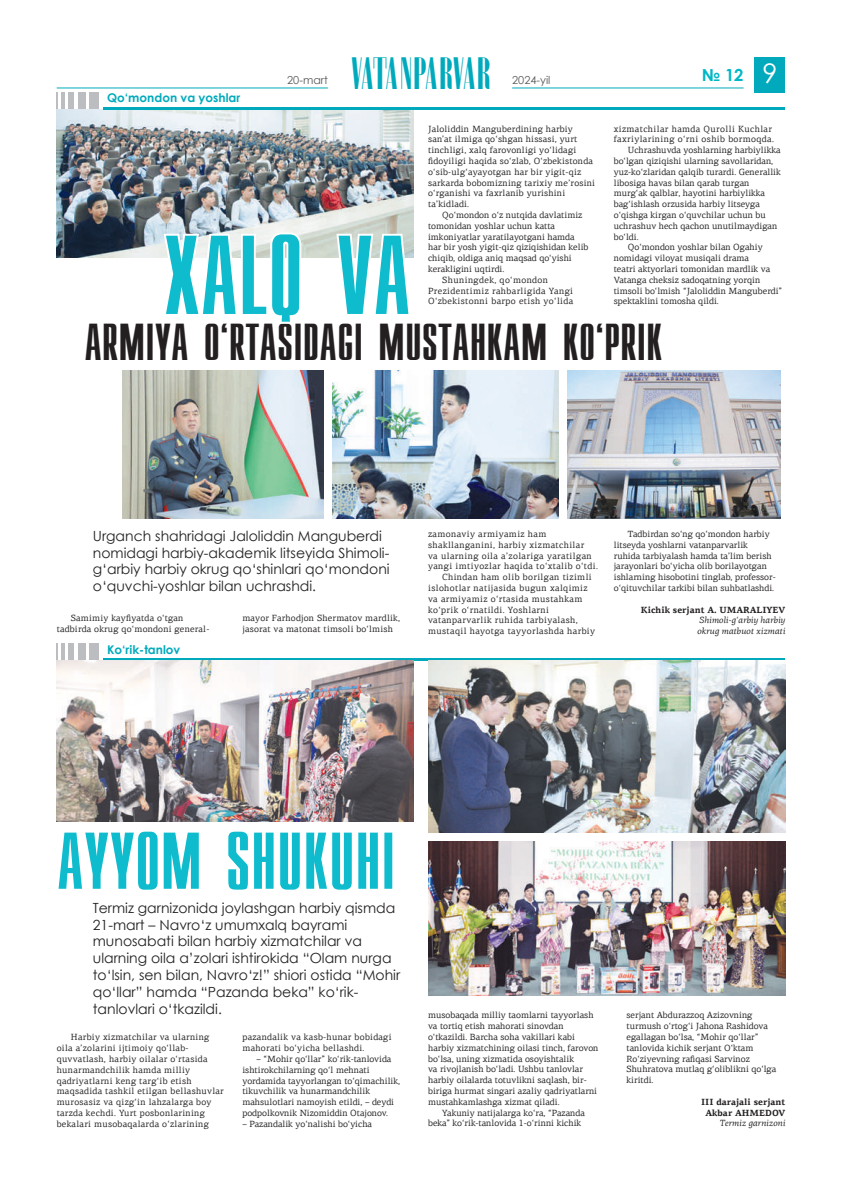
<style>
.page{position:relative;width:842px;height:1191px;background:#fff}
.page>*{position:absolute;margin:0;border:0;box-sizing:border-box;transform-origin:0 0}
.t1{font:93.1px "Virtec Compact Uz";color:#0fbcce}
.t2{font:44.1px "Zabatana Poster";letter-spacing:-.035em;color:#00aabc;scale:.81 1}
.t3{font:43.1px "Virtec Compact Uz";color:#231f20}
.t4{font:700 16.6px "Century Gothic";color:#00b7c7}
.t5{font:14px/16.8px "Century Gothic";color:#231f20}
.t6{font:700 12px "Century Gothic";color:#00aabc}
.t7{font:11px "Century Gothic";color:#57585a}
.t8{font:9px/10.8px "PF Agora Serif Pro UZ";color:#231f20}
.t9{font:9px "PF Agora Serif Pro UZ";letter-spacing:.04em;color:#231f20}
.t10{font:9px/10.8px "PF Agora Serif Pro UZ";letter-spacing:.02em;color:#231f20}
.t11{font:9px/10.8px "PF Agora Serif Pro UZ";letter-spacing:.03em;color:#231f20}
.t12{font:700 9px/10.8px "PF Agora Serif Pro UZ";color:#231f20;text-align:center}
.t13{font:italic 9px/10.8px "PF Agora Serif Pro UZ";color:#231f20}
.s1{font-weight:400;font-size:27px;color:#fff}
</style>
<div class="page">
<div style="left:754px;top:58px;width:31px;height:35px;background:#00aabc"></div>
<hr style="left:512px;top:87px;width:232px;height:1px;background:#00aabc">
<hr style="left:57px;top:87px;width:271px;height:1px;background:#00aabc">
<img style="left:56px;top:109px;width:358px;height:148px">
<div style="left:89px;top:93px;width:9px;height:16px;background:#bcbdc0"></div>
<div style="left:78px;top:93px;width:7px;height:16px;background:#bcbdc0"></div>
<div style="left:69px;top:93px;width:5px;height:16px;background:#bcbdc0"></div>
<hr style="left:62px;top:93px;width:3px;height:16px;background:#bcbdc0">
<svg style="left:56px;top:93px;width:2px;height:16px"></svg>
<hr style="left:103px;top:107px;width:681px;height:2px;background:#00aabc">
<div style="left:89px;top:643px;width:9px;height:17px;background:#bcbdc0"></div>
<div style="left:78px;top:643px;width:7px;height:17px;background:#bcbdc0"></div>
<div style="left:69px;top:643px;width:5px;height:17px;background:#bcbdc0"></div>
<hr style="left:62px;top:643px;width:3px;height:17px;background:#bcbdc0">
<svg style="left:56px;top:643px;width:2px;height:17px"></svg>
<hr style="left:103px;top:658px;width:681px;height:2px;background:#00aabc">
<svg style="left:161px;top:230px;width:142px;height:28px"></svg>
<svg style="left:334px;top:232px;width:79px;height:26px"></svg>
<img style="left:122px;top:370px;width:201px;height:148px">
<img style="left:332px;top:370px;width:226px;height:148px">
<img style="left:567px;top:370px;width:213px;height:148px">
<img style="left:57px;top:660px;width:357px;height:161px">
<svg style="left:59px;top:831px;width:333px;height:58px"></svg>
<img style="left:428px;top:841px;width:357px;height:154px">
<img style="left:428px;top:660px;width:357px;height:172px">
<h3 class="t6" style="left:107px;top:89px;width:135px">Qo‘mondon va yoshlar</h3>
<p class="t7" style="left:287px;top:73px;width:42px">20-mart</p>
<h2 class="t2" style="left:351px;top:46px;width:175px">VATANPARVAR</h2>
<p class="t7" style="left:512px;top:72px;width:40px">2024-yil</p>
<h3 class="t4" style="left:702px;top:63px;width:77px">№ 12 <span class="s1">9</span></h3>
<h1 class="t1" style="left:164px;top:219px;width:243px">XALQ VA</h1>
<p class="t10" style="left:428px;top:123px;width:168px">Jaloliddin Manguberdining harbiy san’at ilmiga qo‘shgan hissasi, yurt tinchligi, xalq farovonligi yo‘lidagi fidoyiligi haqida so‘zlab, O‘zbekistonda o‘sib-ulg‘ayayotgan har bir yigit-qiz sarkarda bobomizning tarixiy me’rosini o‘rganishi va faxrlanib yurishini ta’kidladi.</p>
<p class="t8" style="left:442px;top:209px;width:142px">Qo‘mondon o‘z nutqida davlatimiz</p>
<p class="t8" style="left:428px;top:220px;width:129px">tomonidan yoshlar uchun katta</p>
<p class="t8" style="left:428px;top:231px;width:148px">imkoniyatlar yaratilayotgani hamda</p>
<p class="t8" style="left:428px;top:242px;width:162px">har bir yosh yigit-qiz qiziqishidan kelib</p>
<p class="t8" style="left:428px;top:253px;width:145px">chiqib, oldiga aniq maqsad qo‘yishi</p>
<p class="t8" style="left:428px;top:263px;width:78px">kerakligini uqtirdi.</p>
<p class="t9" style="left:442px;top:274px;width:107px">Shuningdek, qo‘mondon</p>
<p class="t9" style="left:428px;top:285px;width:147px">Prezidentimiz rahbarligida Yangi</p>
<p class="t9" style="left:428px;top:296px;width:147px">O‘zbekistonni barpo etish yo‘lida</p>
<p class="t9" style="left:614px;top:123px;width:160px">xizmatchilar hamda Qurolli Kuchlar</p>
<p class="t9" style="left:614px;top:134px;width:162px">faxriylarining o‘rni oshib bormoqda.</p>
<p class="t8" style="left:628px;top:145px;width:154px">Uchrashuvda yoshlarning harbiylikka</p>
<p class="t8" style="left:614px;top:155px;width:161px">bo‘lgan qiziqishi ularning savollaridan,</p>
<p class="t8" style="left:614px;top:166px;width:169px">yuz-ko‘zlaridan qalqib turardi. Generallik</p>
<p class="t8" style="left:614px;top:177px;width:137px">libosiga havas bilan qarab turgan</p>
<p class="t8" style="left:614px;top:188px;width:153px">murg‘ak qalblar, hayotini harbiylikka</p>
<p class="t8" style="left:614px;top:199px;width:148px">bag‘ishlash orzusida harbiy litseyga</p>
<p class="t8" style="left:614px;top:209px;width:154px">o‘qishga kirgan o‘quvchilar uchun bu</p>
<p class="t8" style="left:614px;top:220px;width:165px">uchrashuv hech qachon unutilmaydigan</p>
<p class="t8" style="left:614px;top:231px;width:26px">bo‘ldi.</p>
<p class="t8" style="left:628px;top:242px;width:136px">Qo‘mondon yoshlar bilan Ogahiy</p>
<p class="t8" style="left:614px;top:253px;width:137px">nomidagi viloyat musiqali drama</p>
<p class="t8" style="left:614px;top:263px;width:158px">teatri aktyorlari tomonidan mardlik va</p>
<p class="t8" style="left:614px;top:274px;width:148px">Vatanga cheksiz sadoqatning yorqin</p>
<p class="t8" style="left:614px;top:285px;width:170px">timsoli bo‘lmish “Jaloliddin Manguberdi”</p>
<p class="t8" style="left:614px;top:296px;width:107px">spektaklini tomosha qildi.</p>
<h3 class="t3" style="left:84px;top:317px;width:18px">ARMIYA</h3>
<h3 class="t3" style="left:204px;top:317px;width:41px">O‘RTASIDA</h3>
<h3 class="t3" style="left:337px;top:317px;width:327px">GI MUSTAHKAM KO‘PRIK</h3>
<h3 class="t5" style="left:93px;top:527px;width:298px">Urganch shahridagi Jaloliddin Manguberdi nomidagi harbiy-akademik litseyida Shimoli&shy;g‘arbiy harbiy okrug qo‘shinlari qo‘mondoni o‘quvchi-yoshlar bilan uchrashdi.</h3>
<p class="t10" style="left:57px;top:613px;width:154px;text-indent:14px">Samimiy kayfiyatda o‘tgan tadbirda okrug qo‘mondoni general-</p>
<p class="t10" style="left:242px;top:613px;width:159px">mayor Farhodjon Shermatov mardlik, jasorat va matonat timsoli bo‘lmish</p>
<h3 class="t6" style="left:107px;top:640px;width:75px">Ko‘rik-tanlov</h3>
<p class="t9" style="left:428px;top:528px;width:120px">zamonaviy armiyamiz ham</p>
<p class="t9" style="left:428px;top:539px;width:158px">shakllanganini, harbiy xizmatchilar</p>
<p class="t9" style="left:428px;top:550px;width:165px">va ularning oila a’zolariga yaratilgan</p>
<p class="t9" style="left:428px;top:561px;width:171px">yangi imtiyozlar haqida to‘xtalib o‘tdi.</p>
<p class="t9" style="left:442px;top:572px;width:151px">Chindan ham olib borilgan tizimli</p>
<p class="t9" style="left:428px;top:582px;width:161px">islohotlar natijasida bugun xalqimiz</p>
<p class="t9" style="left:428px;top:593px;width:156px">va armiyamiz o‘rtasida mustahkam</p>
<p class="t9" style="left:428px;top:604px;width:122px">ko‘prik o‘rnatildi. Yoshlarni</p>
<p class="t9" style="left:428px;top:615px;width:151px">vatanparvarlik ruhida tarbiyalash,</p>
<p class="t9" style="left:428px;top:626px;width:169px">mustaqil hayotga tayyorlashda harbiy</p>
<p class="t8" style="left:614px;top:528px;width:163px;text-indent:14px">Tadbirdan so‘ng qo‘mondon harbiy litseyda yoshlarni vatanparvarlik ruhida tarbiyalash hamda ta’lim berish jarayonlari bo‘yicha olib borilayotgan ishlarning hisobotini tinglab, professor&shy;o‘qituvchilar tarkibi bilan suhbatlashdi.</p>
<p class="t12" style="left:641px;top:604px;width:146px">Kichik serjant A. UMARALIYEV</p>
<p class="t13" style="left:697px;top:615px;width:90px">Shimoli-g‘arbiy harbiy okrug matbuot xizmati</p>
<p class="t5" style="left:93px;top:899px;width:309px">Termiz garnizonida joylashgan harbiy qismda 21-mart – Navro‘z umumxalq bayrami munosabati bilan harbiy xizmatchilar va ularning oila a’zolari ishtirokida “Olam nurga to‘lsin, sen bilan, Navro‘z!” shiori ostida “Mohir qo‘llar” hamda “Pazanda beka” ko‘rik&shy;tanlovlari o‘tkazildi.</p>
<p class="t11" style="left:57px;top:1032px;width:169px;text-indent:14px">Harbiy xizmatchilar va ularning oila a’zolarini ijtimoiy qo‘llab&shy;quvvatlash, harbiy oilalar o‘rtasida hunarmandchilik hamda milliy qadriyatlarni keng targ‘ib etish maqsadida tashkil etilgan bellashuvlar murosasiz va qizg‘in lahzalarga boy tarzda kechdi. Yurt posbonlarining bekalari musobaqalarda o‘zlarining</p>
<p class="t11" style="left:242px;top:1032px;width:151px">pazandalik va kasb-hunar bobidagi mahorati bo‘yicha bellashdi.</p>
<p class="t8" style="left:242px;top:1053px;width:159px;text-indent:14px">– “Mohir qo‘llar” ko‘rik-tanlovida ishtirokchilarning qo‘l mehnati yordamida tayyorlangan to‘qimachilik, tikuvchilik va hunarmandchilik mahsulotlari namoyish etildi, – deydi podpolkovnik Nizomiddin Otajonov.</p>
<p class="t8" style="left:242px;top:1118px;width:131px">– Pazandalik yo‘nalishi bo‘yicha</p>
<p class="t8" style="left:428px;top:1010px;width:167px">musobaqada milliy taomlarni tayyorlash</p>
<p class="t8" style="left:428px;top:1020px;width:137px">va tortiq etish mahorati sinovdan</p>
<p class="t8" style="left:428px;top:1031px;width:148px">o‘tkazildi. Barcha soha vakillari kabi</p>
<p class="t8" style="left:428px;top:1042px;width:172px">harbiy xizmatchining oilasi tinch, farovon</p>
<p class="t8" style="left:428px;top:1053px;width:147px">bo‘lsa, uning xizmatida osoyishtalik</p>
<p class="t8" style="left:428px;top:1064px;width:156px">va rivojlanish bo‘ladi. Ushbu tanlovlar</p>
<p class="t8" style="left:428px;top:1074px;width:160px">harbiy oilalarda totuvlikni saqlash, bir-</p>
<p class="t8" style="left:428px;top:1085px;width:171px">biriga hurmat singari azaliy qadriyatlarni</p>
<p class="t8" style="left:428px;top:1096px;width:133px">mustahkamlashga xizmat qiladi.</p>
<p class="t8" style="left:442px;top:1107px;width:144px">Yakuniy natijalarga ko‘ra, “Pazanda</p>
<p class="t8" style="left:428px;top:1118px;width:155px">beka” ko‘rik-tanlovida 1-o‘rinni kichik</p>
<p class="t8" style="left:626px;top:1010px;width:151px">serjant Abdurazzoq Azizovning turmush o‘rtog‘i Jahona Rashidova egallagan bo‘lsa, “Mohir qo‘llar” tanlovida kichik serjant O‘ktam<br>Ro‘ziyevning rafiqasi Sarvinoz<br>Shuhratova mutlaq g‘oliblikni qo‘lga kiritdi.</p>
<p class="t12" style="left:701px;top:1096px;width:86px">III darajali serjant<br>Akbar AHMEDOV</p>
<p class="t13" style="left:719px;top:1118px;width:67px">Termiz garnizoni</p>
</div>
